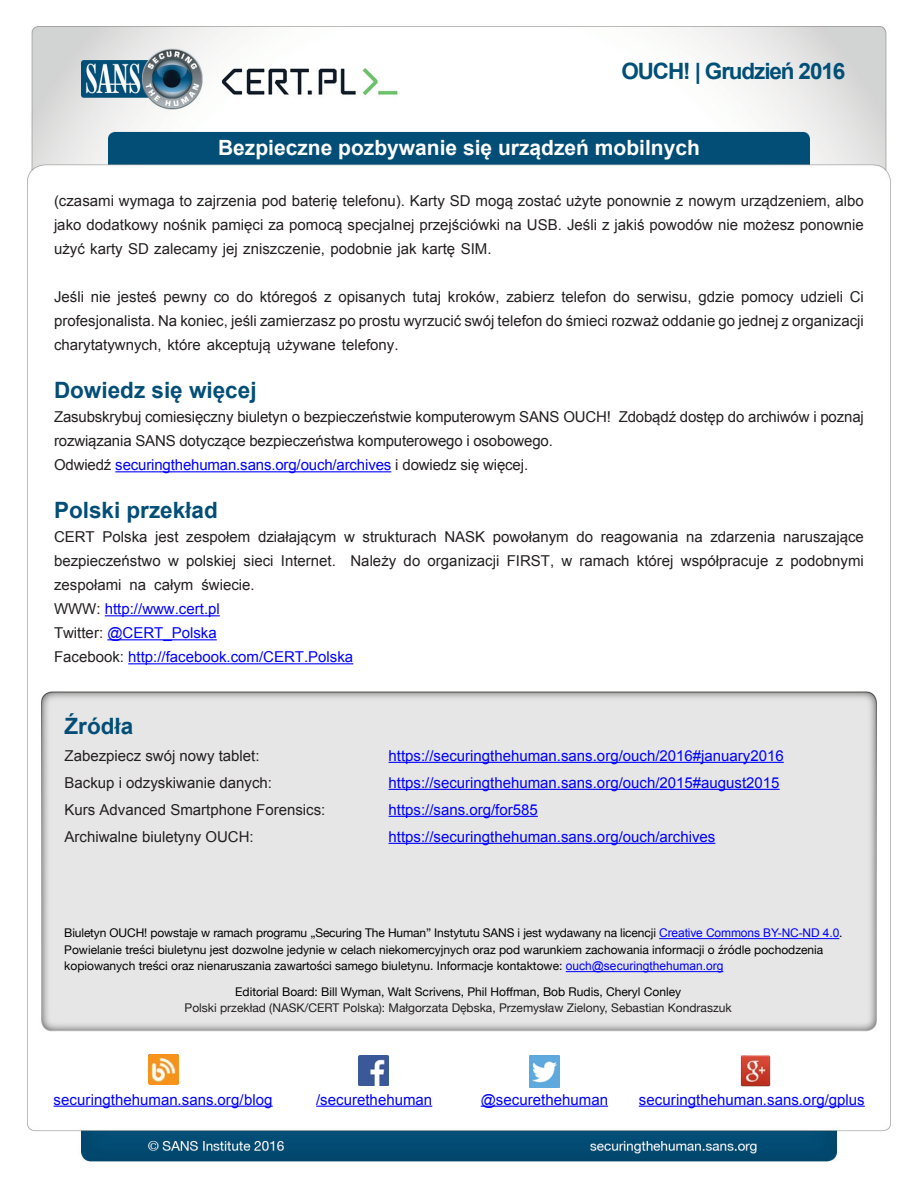
<style>
.page{position:relative;width:918px;height:1188px;background:#fff}
.page>*{position:absolute;margin:0;border:0;box-sizing:border-box;transform-origin:0 0}
.MainText{font:700 22.5px "Arial";color:#024e77}
.t1{font:700 22.5px "Arial";letter-spacing:-.05em;color:#004f77}
.t2{font:700 21px "Arial";color:#fff}
.MainText-2{font:15px/24px "Arial";color:#231f20}
.MainText-3{font:15px "Arial";color:#00f}
.t3{font:12px/16.5px "Helvetica Neue";color:#000}
.t4{font:12px "Helvetica Neue";color:#231f20}
.s1{color:#231f20}
.s2{font-family:"Arial";color:#00f}
</style>
<div class="page">
<img style="left:27px;top:26px;width:864px;height:1136px">
<hr style="left:115px;top:471px;width:276px;height:1px;background:#00f">
<hr style="left:105px;top:615px;width:115px;height:1px;background:#00f">
<hr style="left:107px;top:639px;width:110px;height:1px;background:#00f">
<hr style="left:128px;top:663px;width:225px;height:1px;background:#00f">
<hr style="left:659px;top:938px;width:180px;height:1px;background:#00f">
<hr style="left:566px;top:971px;width:157px;height:1px;background:#00f">
<hr style="left:389px;top:762px;width:395px;height:1px;background:#00f">
<hr style="left:389px;top:789px;width:391px;height:1px;background:#00f">
<hr style="left:389px;top:816px;width:149px;height:1px;background:#00f">
<hr style="left:389px;top:843px;width:326px;height:1px;background:#00f">
<img style="left:148px;top:1054px;width:30px;height:30px">
<hr style="left:54px;top:1106px;width:219px;height:1px;background:#00f">
<img style="left:359px;top:1055px;width:30px;height:30px">
<hr style="left:316px;top:1106px;width:116px;height:1px;background:#00f">
<img style="left:530px;top:1055px;width:30px;height:32px">
<hr style="left:481px;top:1106px;width:127px;height:1px;background:#00f">
<img style="left:741px;top:1054px;width:30px;height:32px">
<hr style="left:639px;top:1106px;width:226px;height:1px;background:#00f">
<h1 class="t1" style="left:621px;top:56px;width:225px">OUCH! | Grudzień 2016</h1>
<h2 class="t2" style="left:218px;top:134px;width:483px">Bezpieczne pozbywanie się urządzeń mobilnych</h2>
<p class="MainText-2" style="left:54px;top:189px;width:811px;text-align:justify">(czasami wymaga to zajrzenia pod baterię telefonu .) Karty SD mogą zostać użyte ponownie z nowym urządzeniem, albo jako dodatkowy nośnik pamięci za pomocą specjalnej przejściówki na USB. Jeśli z jakiś powodów nie możesz ponownie użyć karty SD zalecamy jej zniszczenie, podobnie jak kartę SIM.</p>
<p class="MainText-2" style="left:850px;top:285px;width:16px">Ci</p>
<p class="MainText-2" style="left:561px;top:285px;width:47px">telefon</p>
<p class="MainText-2" style="left:54px;top:285px;width:811px">Jeśli<br>profesjonalista. Na koniec, jeśli zamierzasz po prostu wyrzucić swój telefon do śmieci rozważ oddanie go jednej z organizacji charytatywnych, które akceptują używane telefony.</p>
<p class="MainText" style="left:54px;top:375px;width:204px">Dowiedz się więcej</p>
<p class="MainText-2" style="left:619px;top:405px;width:247px">Zdobądź dostęp do archiwów i poznaj</p>
<p class="MainText-2" style="left:118px;top:285px;width:41px">jesteś</p>
<p class="MainText-2" style="left:260px;top:285px;width:59px">któregoś</p>
<p class="MainText-2" style="left:448px;top:285px;width:53px">kroków,</p>
<p class="MainText-2" style="left:91px;top:285px;width:22px">nie</p>
<p class="MainText-2" style="left:236px;top:285px;width:18px">do</p>
<p class="MainText-2" style="left:338px;top:285px;width:69px">opisanych</p>
<p class="MainText-2" style="left:413px;top:285px;width:30px">tutaj</p>
<p class="MainText-2" style="left:506px;top:285px;width:50px">zabierz</p>
<p class="MainText-2" style="left:613px;top:285px;width:18px">do</p>
<p class="MainText-2" style="left:637px;top:285px;width:57px">serwisu,</p>
<p class="MainText-2" style="left:699px;top:285px;width:37px">gdzie</p>
<p class="MainText-2" style="left:801px;top:285px;width:44px">udzieli</p>
<p class="MainText-2" style="left:164px;top:285px;width:45px">pewny</p>
<p class="MainText-2" style="left:214px;top:285px;width:17px">co</p>
<p class="MainText-2" style="left:741px;top:285px;width:54px">pomocy</p>
<p class="MainText-2" style="left:324px;top:285px;width:9px">z</p>
<p class="MainText-2" style="left:54px;top:405px;width:559px">Zasubskrybuj comiesięczny biuletyn o bezpieczeństwie komputerowym SANS OUCH! rozwiązania SANS dotyczące bezpieczeństwa komputerowego i osobowego.</p>
<p class="MainText-3" style="left:54px;top:455px;width:476px"><span class="s1">Odwiedź</span> securingthehuman.sans.org/ouch/archives <span class="s1">i dowiedz się więcej.</span></p>
<p class="MainText" style="left:54px;top:495px;width:165px">Polski przekład</p>
<p class="MainText-2" style="left:54px;top:525px;width:42px">CERT</p>
<p class="MainText-2" style="left:102px;top:525px;width:47px">Polska</p>
<p class="MainText-2" style="left:155px;top:525px;width:25px">jest</p>
<p class="MainText-2" style="left:186px;top:525px;width:66px">zespołem</p>
<p class="MainText-2" style="left:258px;top:525px;width:80px">działającym</p>
<p class="MainText-2" style="left:344px;top:525px;width:12px">w</p>
<p class="MainText-2" style="left:363px;top:525px;width:76px">strukturach</p>
<p class="MainText-2" style="left:444px;top:525px;width:42px">NASK</p>
<p class="MainText-2" style="left:493px;top:525px;width:77px">powołanym</p>
<p class="MainText-2" style="left:576px;top:525px;width:18px">do</p>
<p class="MainText-2" style="left:601px;top:525px;width:79px">reagowania</p>
<p class="MainText-2" style="left:686px;top:525px;width:18px">na</p>
<p class="MainText-2" style="left:710px;top:525px;width:67px">zdarzenia</p>
<p class="MainText-2" style="left:783px;top:525px;width:82px">naruszające</p>
<p class="MainText-2" style="left:54px;top:549px;width:108px">bezpieczeństwo</p>
<p class="MainText-2" style="left:168px;top:549px;width:12px">w</p>
<p class="MainText-2" style="left:186px;top:549px;width:52px">polskiej</p>
<p class="MainText-2" style="left:244px;top:549px;width:31px">sieci</p>
<p class="MainText-2" style="left:281px;top:549px;width:57px">Internet.</p>
<p class="MainText-2" style="left:350px;top:549px;width:47px">Należy</p>
<p class="MainText-2" style="left:404px;top:549px;width:18px">do</p>
<p class="MainText-2" style="left:428px;top:549px;width:73px">organizacji</p>
<p class="MainText-2" style="left:507px;top:549px;width:67px">FIRST w,</p>
<p class="MainText-2" style="left:580px;top:549px;width:52px">ramach</p>
<p class="MainText-2" style="left:637px;top:549px;width:38px">której</p>
<p class="MainText-2" style="left:681px;top:549px;width:89px">współpracuje</p>
<p class="MainText-2" style="left:776px;top:549px;width:9px">z</p>
<p class="MainText-2" style="left:791px;top:549px;width:75px">podobnymi</p>
<p class="MainText-2" style="left:201px;top:573px;width:55px">świecie.</p>
<p class="MainText-2" style="left:54px;top:573px;width:69px">zespołami</p>
<p class="MainText-3" style="left:54px;top:599px;width:167px"><span class="s1">WWW:</span> http://www.cert.pl</p>
<p class="MainText-3" style="left:54px;top:623px;width:164px"><span class="s1">Twitter</span> @<span class="s1">:</span> CERT_Polska</p>
<p class="MainText-3" style="left:54px;top:647px;width:301px"><span class="s1">Facebook:</span> http://facebook.com/CERT.Polska</p>
<p class="MainText-2" style="left:154px;top:573px;width:41px">całym</p>
<p class="MainText-2" style="left:130px;top:573px;width:18px">na</p>
<p class="MainText" style="left:65px;top:711px;width:70px">Źródła</p>
<p class="MainText-2" style="left:65px;top:744px;width:197px">Zabezpiecz swój nowy tablet:</p>
<p class="MainText-3" style="left:389px;top:746px;width:397px">https://securingthehuman.sans.org/ouch/2016#january2016</p>
<p class="MainText-2" style="left:65px;top:771px;width:209px">Backup i odzyskiwanie danych:</p>
<p class="MainText-3" style="left:389px;top:773px;width:393px">https://securingthehuman.sans.org/ouch/2015#august2015</p>
<p class="MainText-2" style="left:65px;top:798px;width:262px">Kurs Advanced Smartphone Forensics:</p>
<p class="MainText-3" style="left:389px;top:800px;width:151px">https://sans.org/for585</p>
<p class="MainText-2" style="left:65px;top:825px;width:191px">Archiwalne biuletyny OUCH:</p>
<p class="MainText-3" style="left:389px;top:827px;width:328px">https://securingthehuman.sans.org/ouch/archives</p>
<p class="t3" style="left:64px;top:926px;width:780px">Biuletyn OUCH! powstaje w ramach programu „Securing The Human” Instytutu SANS i jest wydawany na licencji <span class="s2">Creative Commons BY-NC-ND 4.0</span>.<br>Powielanie treści biuletynu jest dozwolne jedynie w celach niekomercyjnych oraz pod warunkiem zachowania informacji o źródle pochodzenia kopiowanych treści oraz nienaruszania zawartości samego biuletynu. Informacje kontaktowe: <span class="s2">ouch@securingthehuman.org</span></p>
<p class="t3" style="left:235px;top:984px;width:447px">Editorial Board: Bill Wyman, Walt Scrivens, Phil Hoffman, Bob Rudis, Cheryl Conley</p>
<p class="t4" style="left:185px;top:999px;width:549px">Polski przekład (NASK/CERT Polska :) Małgorzata Dębska, Przemysław Zielony, Sebastian Kondraszuk</p>
<p class="MainText-3" style="left:54px;top:1090px;width:221px">securingthehuman.sans.org/blog</p>
<p class="MainText-3" style="left:316px;top:1090px;width:118px">/securethehuman</p>
<p class="MainText-3" style="left:481px;top:1090px;width:129px">@securethehuman</p>
<p class="MainText-3" style="left:639px;top:1090px;width:227px">securingthehuman.sans.org/gplus</p>
</div>
